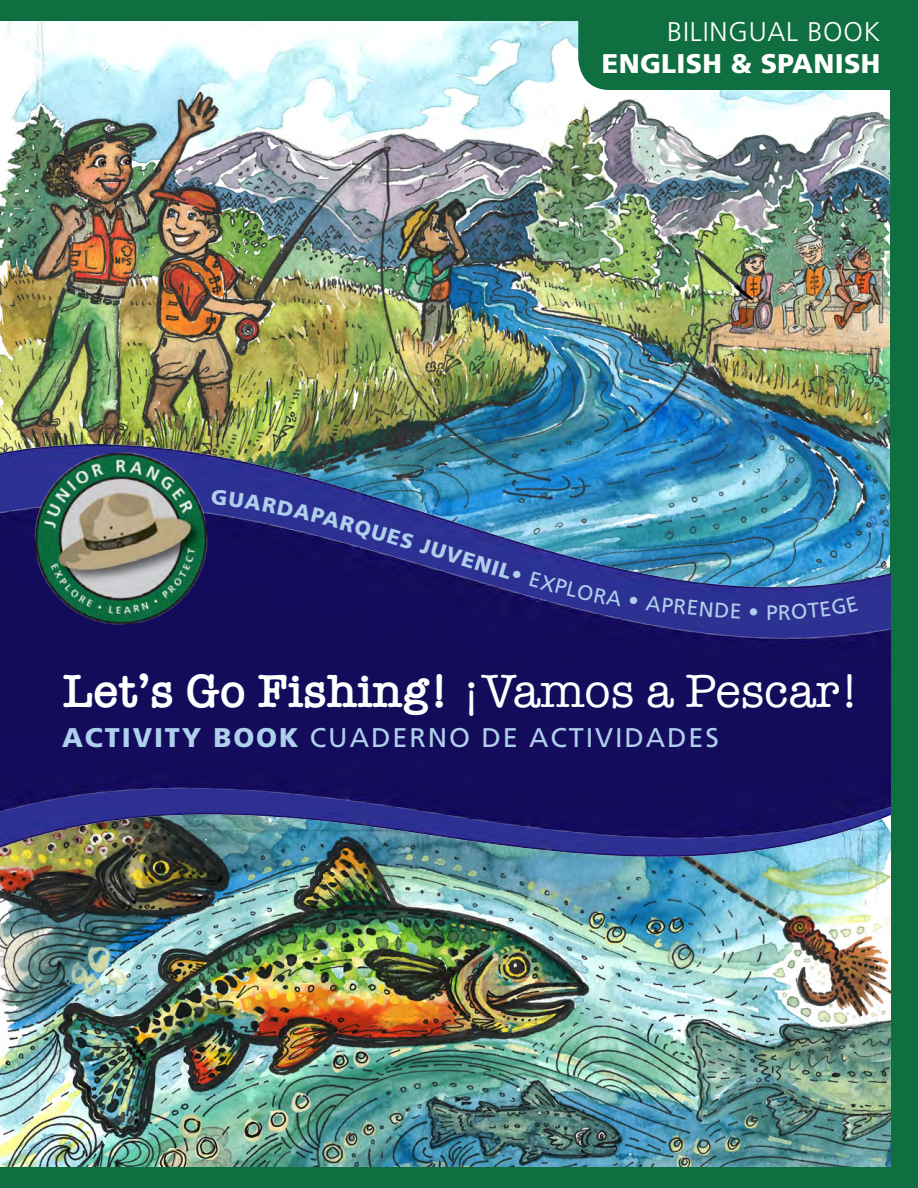
<style>
.page{position:relative;width:918px;height:1188px;background:#106f41}
.page>*{position:absolute;margin:0;border:0;box-sizing:border-box;transform-origin:0 0}
.t1{font:600 48px "American Typewriter";color:#fff}
.t2{font:27px "Frutiger LT Std";letter-spacing:.07em;color:#afd0ed}
.t3{font:900 27px/32.4px "Frutiger LT Std";letter-spacing:.01em;color:#fff;text-align:right}
.t4{font:900 21px "Frutiger LT Std";color:#afcfec}
.t5{font:21px "Frutiger LT Std";color:#afcfec}
.s1{font-weight:300}
.s2{font-weight:400}
.s3{font-weight:900}
</style>
<div class="page">
<img style="left:0;top:22px;width:889px;height:422px">
<img style="left:0;top:879px;width:891px;height:287px">
<img style="left:0;top:444px;width:891px;height:435px">
<img style="left:0;top:500px;width:891px;height:342px">
<img style="left:25px;top:444px;width:193px;height:191px">
<svg style="left:578px;top:21px;width:311px;height:69px"></svg>
<svg style="left:211px;top:489px;width:176px;height:53px;background:#282b87"></svg>
<svg style="left:512px;top:570px;width:111px;height:37px;background:#2a2d8d"></svg>
<div style="left:629px;top:595px;width:112px;height:24px;background:#2d3192"></div>
<svg style="left:750px;top:608px;width:7px;height:8px"></svg>
<div style="left:780px;top:596px;width:78px;height:24px;background:#2d3192"></div>
<p class="t3" style="left:602px;top:15px;width:280px"><span class="s1">BILINGUAL BOOK<br></span>ENGLISH &amp; SPANISH</p>
<p class="t4" style="left:391px;top:523px;width:131px;rotate:17deg">ES JUVENIL</p>
<p class="t5" style="left:766px;top:600px;width:13px">P</p>
<h1 class="t1" style="left:63px;top:654px;width:798px">Let’s Go Fishing! <span class="s2">¡Vamos a Pescar!</span></h1>
<h1 class="t2" style="left:62px;top:721px;width:658px"><span class="s3">ACTIVITY BOOK</span> CUADERNO DE ACTIVIDADES</h1>
</div>
